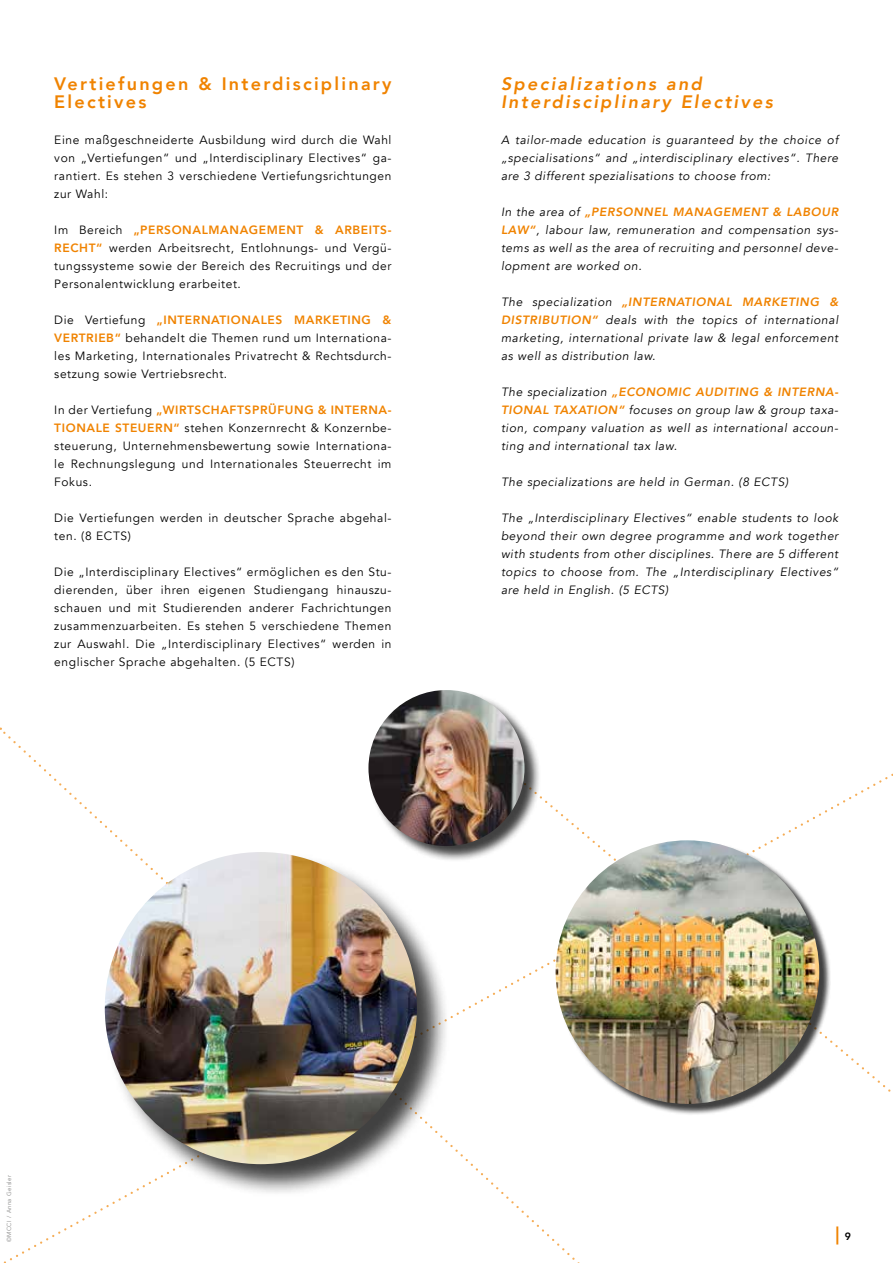
<style>
.page{position:relative;width:893px;height:1263px;background:#fff}
.page>*{position:absolute;margin:0;border:0;box-sizing:border-box;transform-origin:0 0}
.t1{font:italic 800 18px/18px "Avenir";letter-spacing:.125em;color:#f08300}
.t2{font:800 18px/18px "Avenir";letter-spacing:.125em;color:#f08300}
.t3{font:12px/18px "Avenir";letter-spacing:.05em;color:#000;text-align:justify}
.t4{font:italic 12px/18px "Avenir";letter-spacing:.05em;color:#000;text-align:justify}
.t5{font:6px "Avenir";letter-spacing:.06em;color:#878786}
.s1{font-weight:800;color:#f08300}
.s2{font-size:10.5px;color:#000}
</style>
<div class="page">
<div style="left:369px;top:690px;width:172px;height:172px;background:#000;opacity:.75"></div>
<img style="left:368px;top:690px;width:156px;height:156px;border-radius:78px">
<div style="left:105px;top:852px;width:345px;height:345px;background:#000;opacity:.75"></div>
<img style="left:105px;top:852px;width:312px;height:312px;border-radius:156px">
<div style="left:557px;top:842px;width:274px;height:273px;background:#000;opacity:.75"></div>
<img style="left:556px;top:840px;width:263px;height:264px;border-radius:132px">
<h1 class="t2" style="left:54px;top:75px;width:339px">Vertiefungen &amp; Interdisciplinary<br>Electives</h1>
<p class="t3" style="left:54px;top:131px;width:339px">Eine maßgeschneiderte Ausbildung wird durch die Wahl von „Vertiefungen“ und „Interdisciplinary Electives“ ga&shy;rantiert. Es stehen 3 verschiedene Vertiefungsrichtungen zur Wahl:</p>
<p class="t3" style="left:54px;top:221px;width:339px">Im Bereich <span class="s1">„PERSONALMANAGEMENT &amp; ARBEITS-RECHT“</span> werden Arbeitsrecht, Entlohnungs- und Vergü&shy;tungssysteme sowie der Bereich des Recruitings und der Personalentwicklung erarbeitet.</p>
<p class="t3" style="left:54px;top:311px;width:339px">Die Vertiefung <span class="s1">„INTERNATIONALES MARKETING &amp; VERTRIEB“</span> behandelt die Themen rund um Internationa&shy;les Marketing, Internationales Privatrecht &amp; Rechtsdurch&shy;setzung sowie Vertriebsrecht.</p>
<p class="t3" style="left:54px;top:401px;width:339px">In der Vertiefung <span class="s1">„WIRTSCHAFTSPRÜFUNG &amp; INTERNA-TIONALE STEUERN“</span> stehen Konzernrecht &amp; Konzernbe&shy;steuerung, Unternehmensbewertung sowie Internationa&shy;le Rechnungslegung und Internationales Steuerrecht im Fokus.</p>
<p class="t3" style="left:54px;top:509px;width:339px">Die Vertiefungen werden in deutscher Sprache abgehal&shy;ten. (8 ECTS)</p>
<p class="t3" style="left:54px;top:563px;width:339px">Die „Interdisciplinary Electives“ ermöglichen es den Stu&shy;dierenden, über ihren eigenen Studiengang hinauszu&shy;schauen und mit Studierenden anderer Fachrichtungen zusammenzuarbeiten. Es stehen 5 verschiedene Themen zur Auswahl. Die „Interdisciplinary Electives“ werden in englischer Sprache abgehalten. (5 ECTS)</p>
<h1 class="t1" style="left:501px;top:75px;width:273px">Specializations and<br>Interdisciplinary Electives</h1>
<p class="t4" style="left:501px;top:131px;width:339px">A tailor-made education is guaranteed by the choice of „specialisations“ and „interdisciplinary electives“. There are 3 different spezialisations to choose from:</p>
<p class="t4" style="left:501px;top:203px;width:339px">In the area of <span class="s1">„PERSONNEL MANAGEMENT &amp; LABOUR LAW“</span>, labour law, remuneration and compensation sys&shy;tems as well as the area of recruiting and personnel deve&shy;lopment are worked on.</p>
<p class="t4" style="left:501px;top:293px;width:339px">The specialization <span class="s1">„INTERNATIONAL MARKETING &amp; DISTRIBUTION“</span> deals with the topics of international marketing, international private law &amp; legal enforcement as well as distribution law.</p>
<p class="t4" style="left:501px;top:383px;width:339px">The specialization <span class="s1">„ECONOMIC AUDITING &amp; INTERNA-TIONAL TAXATION“</span> focuses on group law &amp; group taxa&shy;tion, company valuation as well as international accoun&shy;ting and international tax law.</p>
<p class="t4" style="left:501px;top:473px;width:289px">The specializations are held in German. (8 ECTS)</p>
<p class="t4" style="left:501px;top:509px;width:339px">The „Interdisciplinary Electives“ enable students to look beyond their own degree programme and work together with students from other disciplines. There are 5 different topics to choose from. The „Interdisciplinary Electives“ are held in English. (5 ECTS)</p>
<p class="t5" style="left:5px;top:1242px;width:69px;rotate:-90deg">©MCCI / Anna Geisler</p>
<h1 class="t2" style="left:836px;top:1224px;width:17px">| <span class="s2">9</span></h1>
</div>
